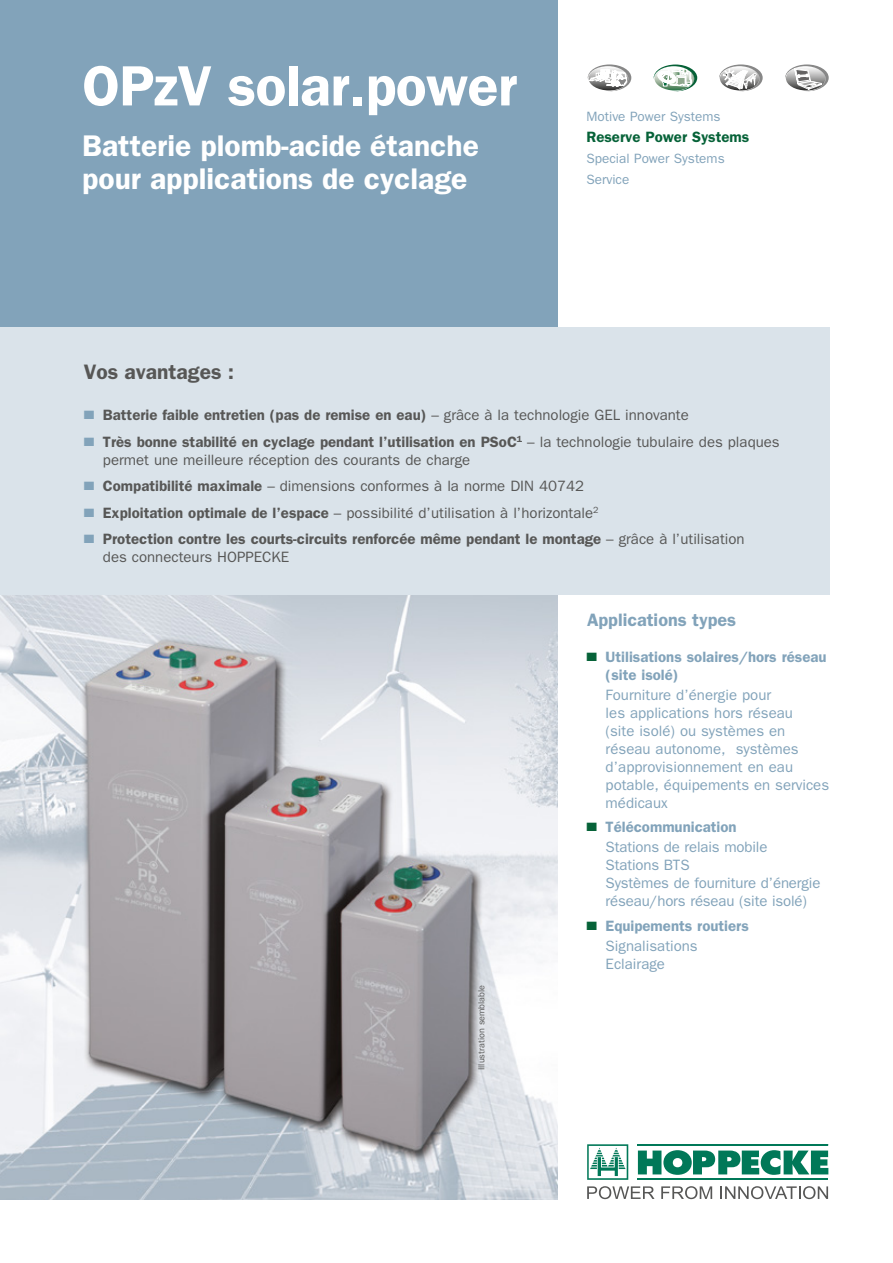
<style>
.page{position:relative;width:893px;height:1263px;background:#fff}
.page>*{position:absolute;margin:0;border:0;box-sizing:border-box;transform-origin:0 0}
.t1{font:600 57px "Franklin Gothic LT";letter-spacing:-.01em;color:#fff}
.t2{font:600 30px/33px "Franklin Gothic LT";color:#fff}
.t3{font:600 21px "Franklin Gothic LT";color:#575756}
.t4{font:600 18px "Franklin Gothic LT";color:#82a3ba}
.t5{font:15px/18px "Franklin Gothic LT";color:#82a3ba}
.t6{font:15px/18px "Franklin Gothic LT";color:#575756}
.t7{font:600 15px/18px "Franklin Gothic LT";color:#575756}
.t8{font:600 15px/18px "Franklin Gothic LT";color:#82a3ba}
.t9{font:600 15px "Franklin Gothic LT";color:#066238}
.t10{font:13.5px/21px "Franklin Gothic LT";color:#82a3ba}
.t11{font:9px "Franklin Gothic LT";color:#575756}
.s1{color:#82a3ba}
.s2{font-weight:400}
.s3{font-weight:600}
.s4{color:#066238}
</style>
<div class="page">
<img style="left:0;top:595px;width:557px;height:604px">
<div style="left:0;top:0;width:557px;height:327px;background:#82a3ba"></div>
<svg style="left:638px;top:1150px;width:190px;height:25px"></svg>
<hr style="left:637px;top:1144px;width:191px;height:1px;background:#007858">
<hr style="left:637px;top:1178px;width:191px;height:2px;background:#007858">
<svg style="left:587px;top:1144px;width:41px;height:36px"></svg>
<svg style="left:587px;top:1186px;width:67px;height:13px"></svg>
<svg style="left:661px;top:1186px;width:51px;height:13px"></svg>
<svg style="left:720px;top:1186px;width:108px;height:13px"></svg>
<svg style="left:588px;top:64px;width:43px;height:28px"></svg>
<svg style="left:654px;top:65px;width:43px;height:26px"></svg>
<svg style="left:719px;top:64px;width:44px;height:27px"></svg>
<svg style="left:785px;top:64px;width:44px;height:27px"></svg>
<div style="left:0;top:327px;width:829px;height:268px;background:#dae3ea"></div>
<h1 class="t1" style="left:82px;top:52px;width:436px">OPzV solar.power</h1>
<h2 class="t2" style="left:82px;top:130px;width:398px">Batterie plomb-acide étanche pour applications de cyclage</h2>
<p class="t10" style="left:586px;top:106px;width:136px">Motive Power Systems</p>
<p class="t9" style="left:586px;top:128px;width:164px">Reserve Power Systems</p>
<p class="t10" style="left:586px;top:148px;width:140px">Special Power Systems<br>Service</p>
<h3 class="t3" style="left:84px;top:359px;width:152px">Vos avantages :</h3>
<p class="t7" style="left:84px;top:406px;width:607px"><span class="s1">■</span> Batterie faible entretien (pas de remise en eau) <span class="s2">– grâce à la technologie GEL innovante</span></p>
<p class="t6" style="left:103px;top:433px;width:678px;text-indent:-19px"><span class="s1">■</span> <span class="s3">Très bonne stabilité en cyclage pendant l’utilisation en PSoC</span><sup>1</sup> – la technologie tubulaire des plaques permet une meilleure réception des courants de charge</p>
<p class="t6" style="left:84px;top:477px;width:502px"><span class="s1">■</span> <span class="s3">Compatibilité maximale</span> – dimensions conformes à la norme DIN 40742</p>
<p class="t6" style="left:84px;top:504px;width:516px"><span class="s1">■</span> <span class="s3">Exploitation optimale de l’espace</span> – possibilité d’utilisation à l’horizontale<sup>2</sup></p>
<p class="t7" style="left:103px;top:530px;width:643px;text-indent:-19px"><span class="s1">■</span> Protection contre les courts-circuits renforcée même pendant le montage <span class="s2">– grâce à l’utilisation des connecteurs HOPPECKE</span></p>
<p class="t11" style="left:476px;top:1070px;width:87px;rotate:-90deg">Illustration semblable</p>
<p class="t4" style="left:587px;top:609px;width:151px">Applications types</p>
<p class="t8" style="left:606px;top:647px;width:223px;text-indent:-19px"><span class="s4">■</span> Utilisations solaires/hors réseau (site isolé)</p>
<p class="t5" style="left:606px;top:686px;width:225px">Fourniture d’énergie pour<br>les applications hors réseau<br>(site isolé) ou systèmes en réseau autonome, systèmes d’approvisionnement en eau potable, équipements en services médicaux</p>
<p class="t5" style="left:606px;top:817px;width:163px;line-height:20.1px;text-indent:-19px"><span class="s4">■</span> <span class="s3">Télécommunication<br></span>Stations de relais mobile</p>
<p class="t5" style="left:606px;top:856px;width:216px">Stations BTS<br>Systèmes de fourniture d’énergie réseau/hors réseau (site isolé)</p>
<p class="t8" style="left:606px;top:915px;width:145px;line-height:20.1px;text-indent:-19px"><span class="s4">■</span> Equipements routiers<br><span class="s2">Signalisations</span></p>
<p class="t5" style="left:606px;top:955px;width:61px">Eclairage</p>
</div>
